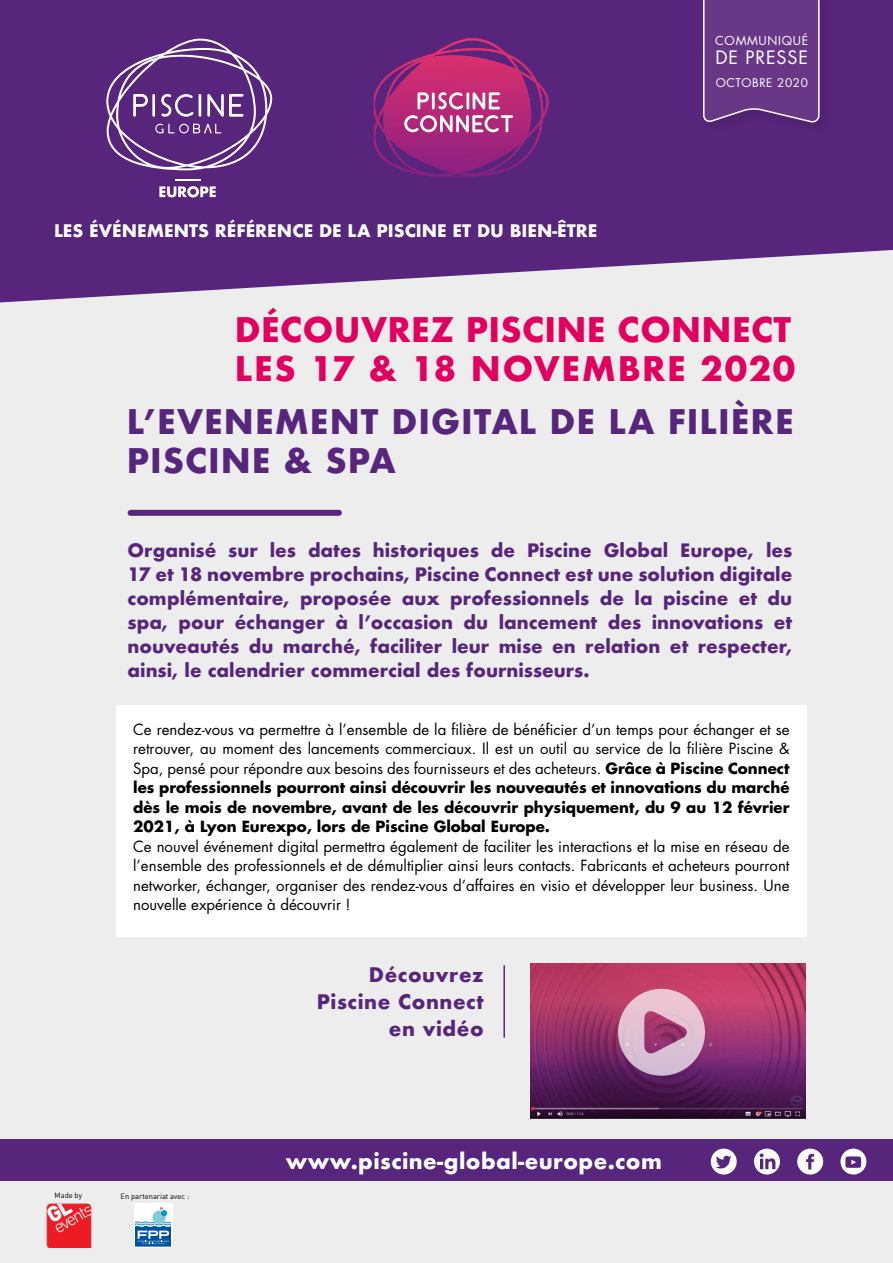
<style>
.page{position:relative;width:893px;height:1263px;background:#ededed}
.page>*{position:absolute;margin:0;border:0;box-sizing:border-box;transform-origin:0 0}
.t1{font:700 33px/39.6px "Futura";letter-spacing:.01em;color:#e2005e}
.t2{font:700 33px/39.6px "Futura";letter-spacing:.03em;color:#57257c}
.t3{font:700 21px "Futura";letter-spacing:.02em;color:#fff}
.t4{font:700 19.5px/27.5px "Futura";letter-spacing:.03em;color:#57257c;text-align:right}
.t5{font:700 18px/24px "Futura";color:#57257c;text-align:justify}
.t6{font:18px "Futura Std";letter-spacing:.05em;color:#fff}
.t7{font:700 16.8px "Futura";color:#fff}
.t8{font:15px/19.5px "Futura Std";color:#000;text-align:justify}
.t9{font:12px "Futura Std";letter-spacing:.06em;color:#fff}
.t10{font:11.7px "Futura Std";letter-spacing:.05em;color:#fff}
.t11{font:7.5px "DIN";color:#000}
.s1{font-weight:700}
</style>
<div class="page">
<div style="left:0;top:1140px;width:893px;height:41px;background:#57257c"></div>
<svg style="left:0;top:0;width:893px;height:302px;background:#673b88"></svg>
<div style="left:131px;top:510px;width:208px;height:6px;background:#57257c"></div>
<div style="left:116px;top:705px;width:690px;height:232px;background:#fff"></div>
<div style="left:704px;top:0;width:127px;height:134px;background:#552479"></div>
<svg style="left:702px;top:0;width:118px;height:124px;background:#6b3d8a"></svg>
<hr style="left:503px;top:965px;width:2px;height:72px;background:#57257c">
<img style="left:530px;top:963px;width:275px;height:155px">
<svg style="left:618px;top:989px;width:87px;height:87px;background:#c48bab"></svg>
<img style="left:47px;top:1203px;width:44px;height:45px">
<svg style="left:134px;top:1204px;width:39px;height:44px"></svg>
<svg style="left:136px;top:1207px;width:35px;height:39px"></svg>
<div style="left:840px;top:1148px;width:27px;height:27px;background:#fff;border-radius:50%"></div>
<div style="left:839px;top:1147px;width:29px;height:29px;border:2px solid #57257c;border-radius:50%"></div>
<svg style="left:845px;top:1156px;width:16px;height:12px"></svg>
<div style="left:710px;top:1148px;width:27px;height:27px;background:#fff;border-radius:50%"></div>
<div style="left:709px;top:1147px;width:29px;height:29px;border:2px solid #57257c;border-radius:50%"></div>
<svg style="left:716px;top:1156px;width:15px;height:12px"></svg>
<svg style="left:753px;top:1148px;width:28px;height:27px"></svg>
<div style="left:752px;top:1147px;width:29px;height:29px;border:2px solid #57257c;border-radius:50%"></div>
<svg style="left:760px;top:1153px;width:15px;height:16px"></svg>
<div style="left:796px;top:1148px;width:28px;height:27px;background:#fff;border-radius:50%"></div>
<div style="left:796px;top:1147px;width:29px;height:29px;border:2px solid #57257c;border-radius:50%"></div>
<svg style="left:806px;top:1153px;width:8px;height:16px"></svg>
<svg style="left:374px;top:38px;width:175px;height:139px;background:#963280"></svg>
<svg style="left:175px;top:179px;width:25px;height:1px"></svg>
<svg style="left:159px;top:186px;width:57px;height:11px"></svg>
<svg style="left:106px;top:39px;width:166px;height:131px;background:#714790"></svg>
<p class="t7" style="left:54px;top:219px;width:545px">LES ÉVÉNEMENTS RÉFÉRENCE DE LA PISCINE ET DU BIEN-ÊTRE</p>
<p class="t9" style="left:715px;top:33px;width:94px">COMMUNIQUÉ</p>
<p class="t6" style="left:715px;top:46px;width:94px">DE PRESSE</p>
<p class="t10" style="left:716px;top:75px;width:94px">OCTOBRE 2020</p>
<h1 class="t1" style="left:235px;top:310px;width:562px">DÉCOUVREZ PISCINE CONNECT<br>LES 17 &amp; 18 NOVEMBRE 2020</h1>
<h1 class="t2" style="left:127px;top:402px;width:668px">L’EVENEMENT DIGITAL DE LA FILIÈRE<br>PISCINE &amp; SPA</h1>
<p class="t5" style="left:128px;top:538px;width:666px">Organisé sur les dates historiques de Piscine Global Europe, les 17 et 18 novembre prochains, Piscine Connect est une solution digitale complémentaire, proposée aux professionnels de la piscine et du spa, pour échanger à l’occasion du lancement des innovations et nouveautés du marché, faciliter leur mise en relation et respecter, ainsi, le calendrier commercial des fournisseurs.</p>
<p class="t8" style="left:133px;top:719px;width:658px">Ce rendez-vous va permettre à l’ensemble de la filière de bénéficier d’un temps pour échanger et se retrouver, au moment des lancements commerciaux. Il est un outil au service de la filière Piscine &amp; Spa, pensé pour répondre aux besoins des fournisseurs et des acheteurs. <span class="s1">Grâce à Piscine Connect les professionnels pourront ainsi découvrir les nouveautés et innovations du marché dès le mois de novembre, avant de les découvrir physiquement, du 9 au 12 février 2021, à Lyon Eurexpo, lors de Piscine Global Europe.</span></p>
<p class="t8" style="left:133px;top:836px;width:658px">Ce nouvel événement digital permettra également de faciliter les interactions et la mise en réseau de l’ensemble des professionnels et de démultiplier ainsi leurs contacts. Fabricants et acheteurs pourront networker, échanger, organiser des rendez-vous d’affaires en visio et développer leur business. Une nouvelle expérience à découvrir !</p>
<h3 class="t4" style="left:317px;top:960px;width:168px">Découvrez<br>Piscine Connect en vidéo</h3>
<p class="t11" style="left:55px;top:1191px;width:29px">Made by</p>
<p class="t11" style="left:121px;top:1191px;width:70px">En partenariat avec :</p>
<h2 class="t3" style="left:286px;top:1146px;width:377px">www.piscine-global-europe.com</h2>
</div>
